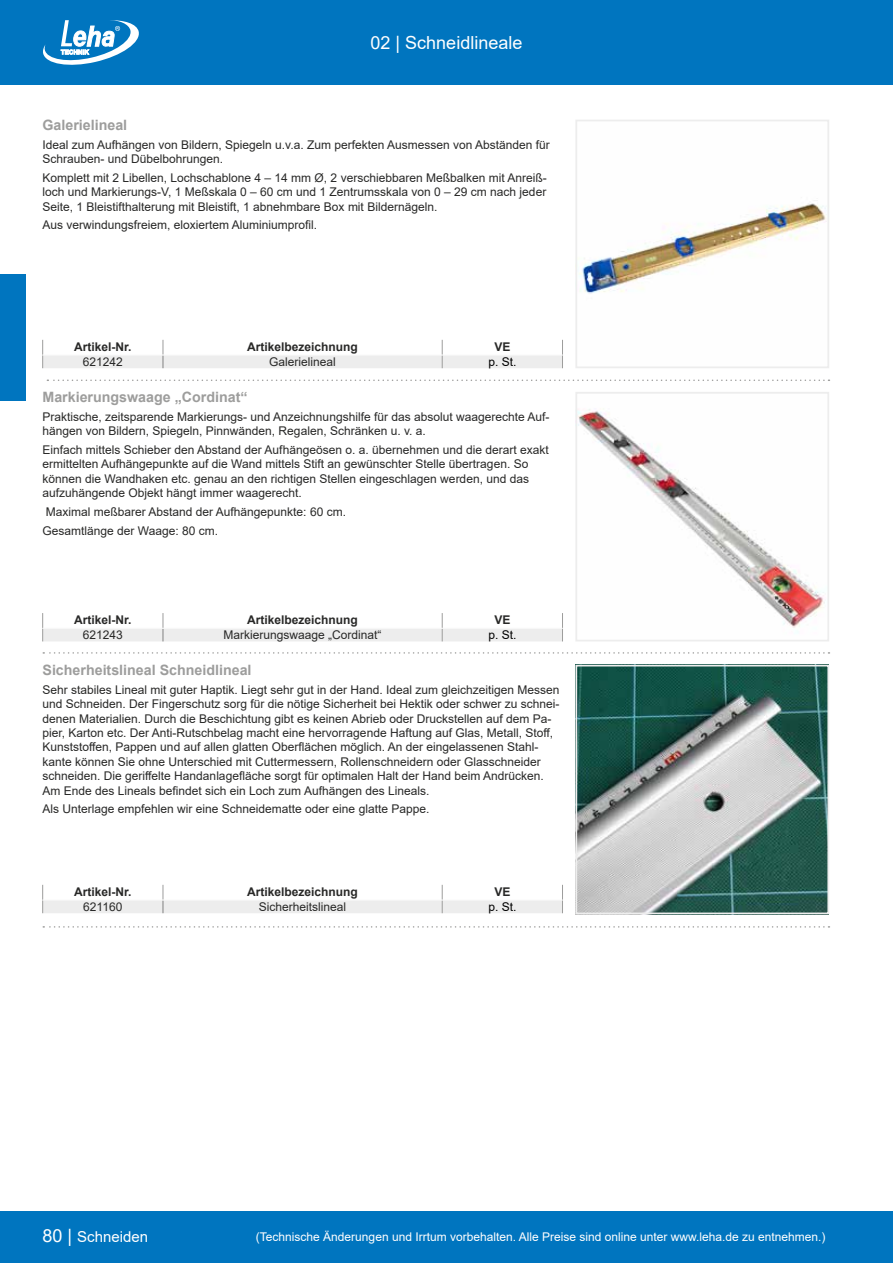
<style>
.page{position:relative;width:893px;height:1263px;background:#fff}
.page>*{position:absolute;margin:0;border:0;box-sizing:border-box;transform-origin:0 0}
.t1{font:18px "Arial";color:#fff}
.t2{font:15px "Arial";color:#fff}
.t3{font:700 14.25px "Arial";color:#9d9d9c}
.t4{font:12px/14.4px "Arial";color:#282827}
.t5{font:700 12px "Arial";color:#282827}
.t6{font:12px "Arial";color:#fff}
.t7{font:12px "Arial";color:#000}
.s1{font-size:18px}
</style>
<div class="page">
<div style="left:0;top:274px;width:26px;height:126px;background:#0075bf"></div>
<div style="left:0;top:0;width:893px;height:85px;background:#0075bf"></div>
<svg style="left:43px;top:20px;width:96px;height:45px"></svg>
<div style="left:0;top:1211px;width:893px;height:52px;background:#0075bf"></div>
<img style="left:579px;top:203px;width:247px;height:91px">
<div style="left:575px;top:120px;width:254px;height:248px;border:2px solid #ededed"></div>
<svg style="left:42px;top:340px;width:521px;height:28px"></svg>
<hr style="left:42px;top:355px;width:121px;height:1px;background:#fafafa">
<hr style="left:163px;top:355px;width:279px;height:1px;background:#fafafa">
<hr style="left:442px;top:355px;width:121px;height:1px;background:#fafafa">
<svg style="left:42px;top:613px;width:521px;height:28px"></svg>
<hr style="left:42px;top:628px;width:121px;height:1px;background:#fafafa">
<hr style="left:163px;top:628px;width:279px;height:1px;background:#fafafa">
<hr style="left:442px;top:628px;width:121px;height:1px;background:#fafafa">
<svg style="left:47px;top:379px;width:782px;height:2px"></svg>
<img style="left:578px;top:409px;width:247px;height:224px">
<div style="left:575px;top:392px;width:254px;height:249px;border:2px solid #ededed"></div>
<img style="left:578px;top:668px;width:248px;height:243px">
<div style="left:575px;top:665px;width:254px;height:249px;border:2px solid #ededed"></div>
<svg style="left:43px;top:652px;width:786px;height:2px"></svg>
<svg style="left:43px;top:926px;width:786px;height:2px"></svg>
<svg style="left:42px;top:885px;width:521px;height:28px"></svg>
<hr style="left:42px;top:900px;width:121px;height:1px;background:#fafafa">
<hr style="left:163px;top:900px;width:279px;height:1px;background:#fafafa">
<hr style="left:442px;top:900px;width:121px;height:1px;background:#fafafa">
<h1 class="t1" style="left:371px;top:30px;width:153px">02 | Schneidlineale</h1>
<p class="t3" style="left:42px;top:115px;width:86px">Galerielineal</p>
<p class="t4" style="left:42px;top:137px;width:509px">Ideal zum Aufhängen von Bildern, Spiegeln u.v.a. Zum perfekten Ausmessen von Abständen für<br>Schrauben- und Dübelbohrungen.</p>
<p class="t4" style="left:42px;top:170px;width:506px;text-align:justify">Komplett mit 2 Libellen, Lochschablone 4 – 14 mm Ø, 2 verschiebbaren Meßbalken mit Anreiß&shy;loch und Markierungs-V, 1 Meßskala 0 – 60 cm und 1 Zentrumsskala von 0 – 29 cm nach jeder Seite, 1 Bleistifthalterung mit Bleistift, 1 abnehmbare Box mit Bildernägeln.</p>
<p class="t4" style="left:42px;top:218px;width:276px">Aus verwindungsfreiem, eloxiertem Aluminiumprofil.</p>
<p class="t5" style="left:74px;top:338px;width:59px">Artikel-Nr.</p>
<p class="t5" style="left:247px;top:338px;width:112px">Artikelbezeichnung</p>
<p class="t5" style="left:494px;top:338px;width:18px">VE</p>
<p class="t4" style="left:83px;top:355px;width:42px">621242</p>
<p class="t4" style="left:269px;top:355px;width:68px">Galerielineal</p>
<p class="t7" style="left:488px;top:354px;width:30px">p. St.</p>
<p class="t3" style="left:42px;top:387px;width:207px">Markierungswaage „Cordinat“</p>
<p class="t4" style="left:42px;top:409px;width:508px">Praktische, zeitsparende Markierungs- und Anzeichnungshilfe für das absolut waagerechte Auf&shy;hängen von Bildern, Spiegeln, Pinnwänden, Regalen, Schränken u. v. a.</p>
<p class="t4" style="left:42px;top:442px;width:508px">Einfach mittels Schieber den Abstand der Aufhängeösen o. a. übernehmen und die derart exakt ermittelten Aufhängepunkte auf die Wand mittels Stift an gewünschter Stelle übertragen. So können die Wandhaken etc. genau an den richtigen Stellen eingeschlagen werden, und das aufzuhängende Objekt hängt immer waagerecht.</p>
<p class="t4" style="left:42px;top:502px;width:305px;line-height:18.6px">Maximal meßbarer Abstand der Aufhängepunkte: 60 cm.<br>Gesamtlänge der Waage: 80 cm.</p>
<p class="t5" style="left:74px;top:611px;width:59px">Artikel-Nr.</p>
<p class="t5" style="left:247px;top:611px;width:112px">Artikelbezeichnung</p>
<p class="t5" style="left:494px;top:611px;width:18px">VE</p>
<p class="t4" style="left:83px;top:628px;width:42px">621243</p>
<p class="t4" style="left:224px;top:628px;width:160px">Markierungswaage „Cordinat“</p>
<p class="t7" style="left:488px;top:627px;width:30px">p. St.</p>
<p class="t3" style="left:42px;top:660px;width:211px">Sicherheitslineal Schneidlineal</p>
<p class="t4" style="left:42px;top:682px;width:518px">Sehr stabiles Lineal mit guter Haptik. Liegt sehr gut in der Hand. Ideal zum gleichzeitigen Messen und Schneiden. Der Fingerschutz sorg für die nötige Sicherheit bei Hektik oder schwer zu schnei&shy;denen Materialien. Durch die Beschichtung gibt es keinen Abrieb oder Druckstellen auf dem Pa&shy;pier, Karton etc. Der Anti-Rutschbelag macht eine hervorragende Haftung auf Glas, Metall, Stoff, Kunststoffen, Pappen und auf allen glatten Oberflächen möglich. An der eingelassenen Stahl&shy;kante können Sie ohne Unterschied mit Cuttermessern, Rollenschneidern oder Glasschneider schneiden. Die geriffelte Handanlagefläche sorgt für optimalen Halt der Hand beim Andrücken.<br>Am Ende des Lineals befindet sich ein Loch zum Aufhängen des Lineals.</p>
<p class="t4" style="left:42px;top:802px;width:388px">Als Unterlage empfehlen wir eine Schneidematte oder eine glatte Pappe.</p>
<p class="t5" style="left:74px;top:883px;width:59px">Artikel-Nr.</p>
<p class="t5" style="left:247px;top:883px;width:112px">Artikelbezeichnung</p>
<p class="t5" style="left:494px;top:883px;width:18px">VE</p>
<p class="t4" style="left:83px;top:900px;width:41px">621160</p>
<p class="t4" style="left:259px;top:900px;width:89px">Sicherheitslineal</p>
<p class="t7" style="left:488px;top:899px;width:30px">p. St.</p>
<p class="t2" style="left:43px;top:1226px;width:107px"><span class="s1">80 |</span> Schneiden</p>
<p class="t6" style="left:256px;top:1229px;width:571px">(Technische Änderungen und Irrtum vorbehalten. Alle Preise sind online unter www.leha.de zu entnehmen.)</p>
</div>
